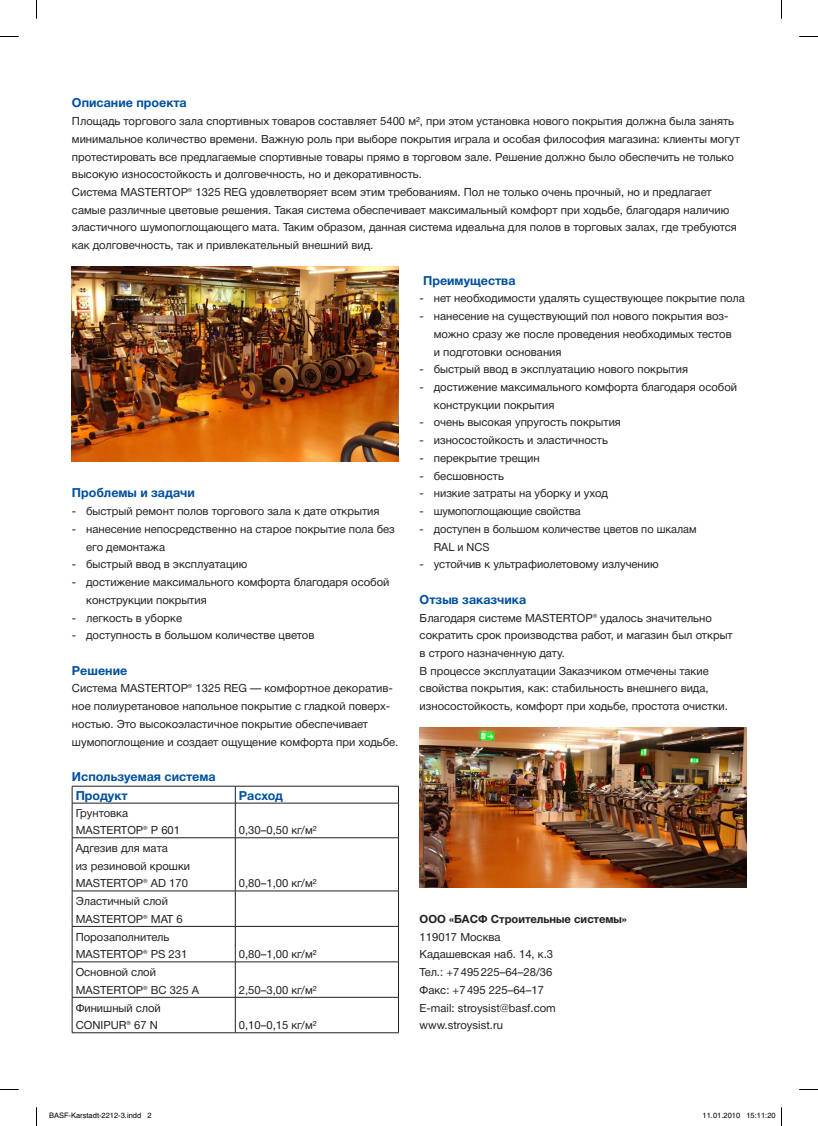
<style>
.page{position:relative;width:818px;height:1126px;background:#fff}
.page>*{position:absolute;margin:0;border:0;box-sizing:border-box;transform-origin:0 0}
._07-Podz-Blue{font:700 12.5px "Helvetica Neue Cyr";color:#01509f}
._07-Podz-Blue0_Table{font:700 12.5px "Helvetica Neue Cyr";color:#01509f}
._06_Text{font:11.25px/17.8px "Helvetica Neue Cyr";color:#231f20}
._06_Text_-_BulletDef{font:11.25px/17.8px "Helvetica Neue Cyr";color:#231f20}
._06_Text-2{font:700 11.25px "Helvetica Neue Cyr";color:#231f20}
.t1{font:7.5px "Helvetica";color:#000}
</style>
<div class="page">
<svg style="left:235px;top:787px;width:1px;height:15px"></svg>
<hr style="left:72px;top:803px;width:1px;height:34px;background:#231f20">
<hr style="left:235px;top:803px;width:1px;height:34px;background:#231f20">
<hr style="left:398px;top:803px;width:1px;height:34px;background:#231f20">
<hr style="left:235px;top:837px;width:1px;height:53px;background:#231f20">
<hr style="left:72px;top:891px;width:1px;height:35px;background:#231f20">
<hr style="left:235px;top:891px;width:1px;height:35px;background:#231f20">
<hr style="left:398px;top:891px;width:1px;height:35px;background:#231f20">
<hr style="left:72px;top:926px;width:163px;height:1px;background:#231f20">
<hr style="left:72px;top:926px;width:1px;height:35px;background:#231f20">
<hr style="left:235px;top:926px;width:163px;height:1px;background:#231f20">
<hr style="left:235px;top:926px;width:1px;height:35px;background:#231f20">
<hr style="left:398px;top:926px;width:1px;height:35px;background:#231f20">
<hr style="left:72px;top:961px;width:163px;height:1px;background:#231f20">
<hr style="left:72px;top:961px;width:1px;height:36px;background:#231f20">
<hr style="left:235px;top:961px;width:163px;height:1px;background:#231f20">
<hr style="left:235px;top:961px;width:1px;height:36px;background:#231f20">
<hr style="left:398px;top:961px;width:1px;height:36px;background:#231f20">
<hr style="left:72px;top:996px;width:163px;height:1px;background:#231f20">
<hr style="left:72px;top:997px;width:1px;height:35px;background:#231f20">
<hr style="left:235px;top:996px;width:163px;height:1px;background:#231f20">
<hr style="left:235px;top:997px;width:1px;height:35px;background:#231f20">
<hr style="left:398px;top:997px;width:1px;height:35px;background:#231f20">
<hr style="left:72px;top:1032px;width:163px;height:1px;background:#231f20">
<hr style="left:235px;top:1032px;width:163px;height:1px;background:#231f20">
<hr style="left:72px;top:837px;width:163px;height:1px;background:#231f20">
<hr style="left:72px;top:837px;width:1px;height:53px;background:#231f20">
<hr style="left:235px;top:837px;width:163px;height:1px;background:#231f20">
<hr style="left:398px;top:837px;width:1px;height:53px;background:#231f20">
<hr style="left:72px;top:890px;width:163px;height:1px;background:#231f20">
<hr style="left:235px;top:890px;width:163px;height:1px;background:#231f20">
<hr style="left:72px;top:786px;width:163px;height:1px;background:#231f20">
<svg style="left:72px;top:786px;width:1px;height:16px"></svg>
<hr style="left:235px;top:786px;width:163px;height:1px;background:#231f20">
<svg style="left:398px;top:786px;width:1px;height:16px"></svg>
<hr style="left:72px;top:802px;width:163px;height:1px;background:#231f20">
<hr style="left:235px;top:802px;width:163px;height:1px;background:#231f20">
<img style="left:72px;top:267px;width:326px;height:195px">
<img style="left:419px;top:727px;width:326px;height:160px">
<svg style="left:0;top:36px;width:19px;height:1px"></svg>
<svg style="left:799px;top:36px;width:18px;height:1px"></svg>
<svg style="left:0;top:1089px;width:19px;height:1px"></svg>
<svg style="left:799px;top:1089px;width:18px;height:1px"></svg>
<svg style="left:36px;top:0;width:1px;height:19px"></svg>
<svg style="left:36px;top:1107px;width:1px;height:18px"></svg>
<p class="_07-Podz-Blue" style="left:72px;top:96px;width:116px">Описание проекта</p>
<p class="_06_Text" style="left:72px;top:112px;width:669px">Площадь торгового зала спортивных товаров составляет 5400 м², при этом установка нового покрытия должна была занять минимальное количество времени. Важную роль при выборе покрытия играла и особая философия магазина: клиенты могут протестировать все предлагаемые спортивные товары прямо в торговом зале. Решение должно было обеспечить не только высокую износостойкость и долговечность, но и декоративность.</p>
<p class="_06_Text" style="left:72px;top:183px;width:666px">Система MASTERTOP® 1325 REG удовлетворяет всем этим требованиям. Пол не только очень прочный, но и предлагает самые различные цветовые решения. Такая система обеспечивает максимальный комфорт при ходьбе, благодаря наличию эластичного шумопоглощающего мата. Таким образом, данная система идеальна для полов в торговых залах, где требуются как долговечность, так и привлекательный внешний вид.</p>
<p class="_07-Podz-Blue" style="left:72px;top:486px;width:124px">Проблемы и задачи</p>
<p class="_06_Text_-_BulletDef" style="left:72px;top:502px;width:309px">- быстрый ремонт полов торгового зала к дате открытия</p>
<p class="_06_Text_-_BulletDef" style="left:86px;top:520px;width:310px;text-indent:-14px">- нанесение непосредственно на старое покрытие пола без его демонтажа</p>
<p class="_06_Text_-_BulletDef" style="left:72px;top:555px;width:177px">- быстрый ввод в эксплуатацию</p>
<p class="_06_Text_-_BulletDef" style="left:86px;top:573px;width:304px;text-indent:-14px">- достижение максимального комфорта благодаря особой конструкции покрытия</p>
<p class="_06_Text_-_BulletDef" style="left:72px;top:608px;width:111px">- легкость в уборке</p>
<p class="_06_Text_-_BulletDef" style="left:72px;top:626px;width:244px">- доступность в большом количестве цветов</p>
<p class="_07-Podz-Blue" style="left:72px;top:663px;width:57px">Решение</p>
<p class="_06_Text" style="left:72px;top:679px;width:327px">Система MASTERTOP® 1325 REG — комфортное декоратив&shy;ное полиуретановое напольное покрытие с гладкой поверх&shy;ностью. Это высокоэластичное покрытие обеспечивает шумопоглощение и создает ощущение комфорта при ходьбе.</p>
<p class="_07-Podz-Blue" style="left:72px;top:769px;width:145px">Используемая система</p>
<p class="_07-Podz-Blue0_Table" style="left:76px;top:788px;width:54px">Продукт</p>
<p class="_07-Podz-Blue0_Table" style="left:239px;top:788px;width:46px">Расход</p>
<p class="_06_Text" style="left:76px;top:803px;width:54px">Грунтовка</p>
<p class="_06_Text" style="left:76px;top:821px;width:106px">MASTERTOP® P 601</p>
<p class="_06_Text" style="left:239px;top:821px;width:79px">0,30–0,50 кг/м²</p>
<p class="_06_Text" style="left:76px;top:838px;width:116px">Адгезив для мата<br>из резиновой крошки</p>
<p class="_06_Text" style="left:76px;top:874px;width:114px">MASTERTOP® AD 170</p>
<p class="_06_Text" style="left:239px;top:874px;width:79px">0,80–1,00 кг/м²</p>
<p class="_06_Text" style="left:76px;top:892px;width:94px">Эластичный слой</p>
<p class="_06_Text" style="left:76px;top:909px;width:109px">MASTERTOP® MAT 6</p>
<p class="_06_Text" style="left:76px;top:927px;width:95px">Порозаполнитель</p>
<p class="_06_Text" style="left:76px;top:945px;width:113px">MASTERTOP® PS 231</p>
<p class="_06_Text" style="left:239px;top:945px;width:79px">0,80–1,00 кг/м²</p>
<p class="_06_Text" style="left:76px;top:962px;width:82px">Основной слой</p>
<p class="_06_Text" style="left:76px;top:980px;width:125px">MASTERTOP® BC 325 A</p>
<p class="_06_Text" style="left:239px;top:980px;width:79px">2,50–3,00 кг/м²</p>
<p class="_06_Text" style="left:76px;top:998px;width:86px">Финишный слой</p>
<p class="_06_Text" style="left:76px;top:1016px;width:84px">CONIPUR® 67 N</p>
<p class="_06_Text" style="left:239px;top:1016px;width:79px">0,10–0,15 кг/м²</p>
<p class="_07-Podz-Blue" style="left:423px;top:273px;width:94px">Преимущества</p>
<p class="_06_Text_-_BulletDef" style="left:419px;top:289px;width:326px">- нет необходимости удалять существующее покрытие пола</p>
<p class="_06_Text_-_BulletDef" style="left:433px;top:307px;width:299px;text-indent:-14px">- нанесение на существующий пол нового покрытия воз&shy;можно сразу же после проведения необходимых тестов и подготовки основания</p>
<p class="_06_Text_-_BulletDef" style="left:419px;top:360px;width:270px">- быстрый ввод в эксплуатацию нового покрытия</p>
<p class="_06_Text_-_BulletDef" style="left:433px;top:378px;width:304px;text-indent:-14px">- достижение максимального комфорта благодаря особой конструкции покрытия</p>
<p class="_06_Text_-_BulletDef" style="left:419px;top:413px;width:203px">- очень высокая упругость покрытия</p>
<p class="_06_Text_-_BulletDef" style="left:419px;top:431px;width:190px">- износостойкость и эластичность</p>
<p class="_06_Text_-_BulletDef" style="left:419px;top:449px;width:121px">- перекрытие трещин</p>
<p class="_06_Text_-_BulletDef" style="left:419px;top:466px;width:86px">- бесшовность</p>
<p class="_06_Text_-_BulletDef" style="left:419px;top:484px;width:189px">- низкие затраты на уборку и уход</p>
<p class="_06_Text_-_BulletDef" style="left:419px;top:502px;width:162px">- шумопоглощающие свойства</p>
<p class="_06_Text_-_BulletDef" style="left:433px;top:520px;width:264px;text-indent:-14px">- доступен в большом количестве цветов по шкалам<br>RAL и NCS</p>
<p class="_06_Text_-_BulletDef" style="left:419px;top:555px;width:240px">- устойчив к ультрафиолетовому излучению</p>
<p class="_07-Podz-Blue" style="left:419px;top:592px;width:108px">Отзыв заказчика</p>
<p class="_06_Text" style="left:419px;top:608px;width:314px">Благодаря системе MASTERTOP® удалось значительно сократить срок производства работ, и магазин был открыт в строго назначенную дату.</p>
<p class="_06_Text" style="left:419px;top:661px;width:309px">В процессе эксплуатации Заказчиком отмечены такие свойства покрытия, как: стабильность внешнего вида, износостойкость, комфорт при ходьбе, простота очистки.</p>
<p class="_06_Text-2" style="left:419px;top:912px;width:209px">ООО «БАСФ Строительные системы»</p>
<p class="_06_Text" style="left:419px;top:927px;width:82px">119017 Москва</p>
<p class="_06_Text" style="left:419px;top:945px;width:135px">Кадашевская наб. 14, к.3</p>
<p class="_06_Text" style="left:419px;top:962px;width:134px">Тел.: +7495225–64–28/36</p>
<p class="_06_Text" style="left:419px;top:980px;width:126px">Факс: +7495 225–64–17</p>
<p class="_06_Text" style="left:419px;top:998px;width:138px">E-mail: stroysist@basf.com</p>
<p class="_06_Text" style="left:419px;top:1016px;width:85px">www.stroysist.ru</p>
<p class="t1" style="left:49px;top:1111px;width:104px">BASF-Karstadt-2212-3.indd 2</p>
<p class="t1" style="left:702px;top:1111px;width:74px">11.01.2010 15:11:20</p>
</div>
